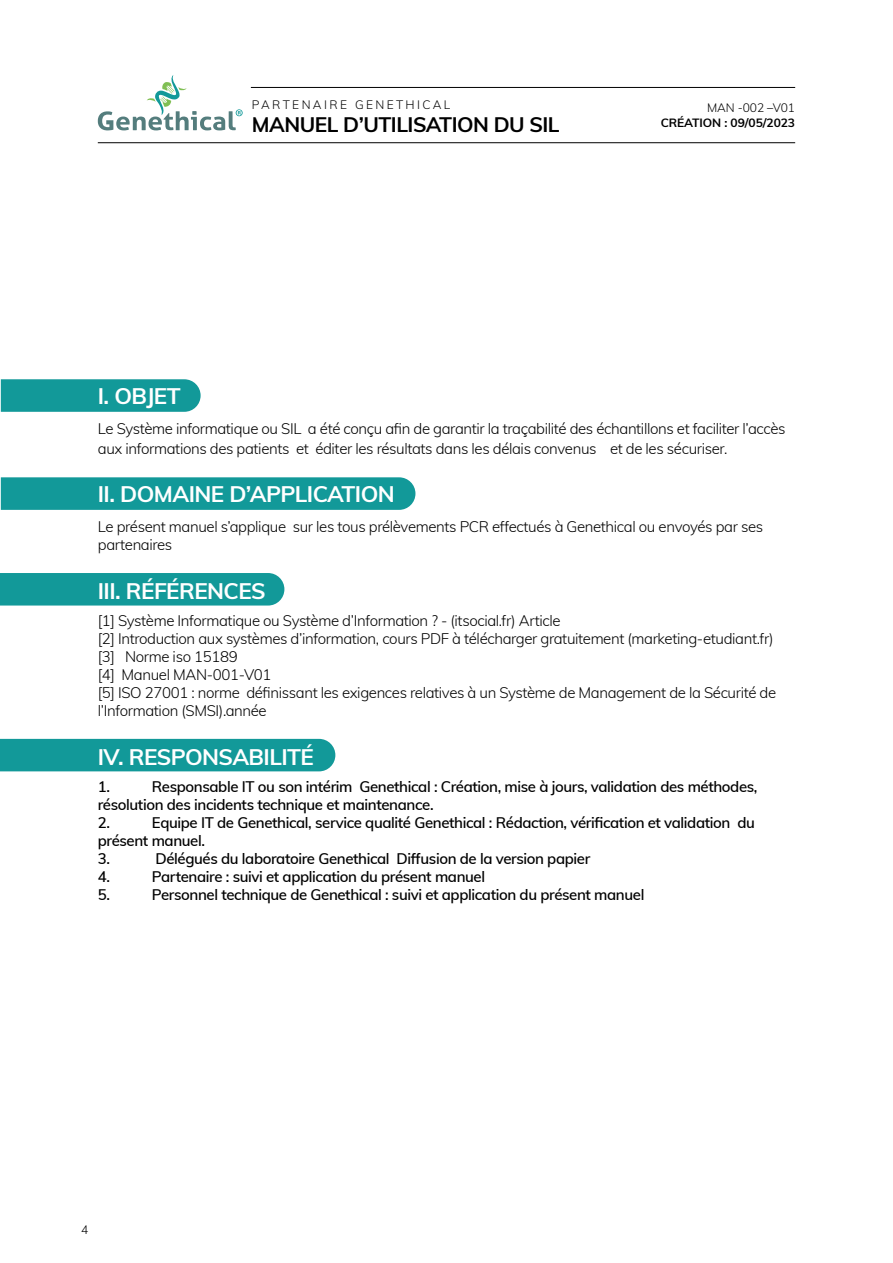
<style>
.page{position:relative;width:893px;height:1263px;background:#fff}
.page>*{position:absolute;margin:0;border:0;box-sizing:border-box;transform-origin:0 0}
.t1{font:700 22.5px "Muli";letter-spacing:-.025em;color:#fff}
.t2{font:700 21px "Muli";letter-spacing:-.025em;color:#000}
.t3{font:300 15px/18px "Muli";letter-spacing:-.025em;color:#000}
.t4{font:600 15px/18px "Muli";letter-spacing:-.025em;color:#000}
.t5{font:300 12px "Muli";letter-spacing:.2em;color:#000}
.t6{font:700 12px "Muli";letter-spacing:-.005em;color:#000}
.t7{font:300 12px "Muli";letter-spacing:-.005em;color:#000}
</style>
<div class="page">
<hr style="left:98px;top:142px;width:697px;height:1px;background:#000">
<hr style="left:251px;top:87px;width:544px;height:1px;background:#000">
<svg style="left:98px;top:75px;width:145px;height:55px"></svg>
<svg style="left:1px;top:379px;width:200px;height:33px;background:#199c9c"></svg>
<div style="left:1px;top:477px;width:414px;height:33px;background:#129999"></div>
<div style="left:0;top:573px;width:284px;height:32px;background:#129999"></div>
<div style="left:0;top:739px;width:335px;height:32px;background:#129999"></div>
<p class="t5" style="left:252px;top:96px;width:200px">PARTENAIRE GENETHICAL</p>
<h2 class="t2" style="left:252px;top:109px;width:309px">MANUEL D’UTILISATION DU SIL</h2>
<p class="t7" style="left:707px;top:99px;width:90px">MAN -002 –V01</p>
<p class="t6" style="left:661px;top:114px;width:136px">CRÉATION : 09/05/2023</p>
<h1 class="t1" style="left:98px;top:379px;width:84px">I. OBJET</h1>
<p class="t3" style="left:98px;top:418px;width:689px;line-height:19.8px">Le Système informatique ou SIL a été conçu afin de garantir la traçabilité des échantillons et faciliter l’accès aux informations des patients et éditer les résultats dans les délais convenus et de les sécuriser.</p>
<h1 class="t1" style="left:98px;top:478px;width:299px">II. DOMAINE D’APPLICATION</h1>
<p class="t3" style="left:98px;top:517px;width:667px">Le présent manuel s’applique sur les tous prélèvements PCR effectués à Genethical ou envoyés par ses partenaires</p>
<h1 class="t1" style="left:98px;top:574px;width:169px">III. RÉFÉRENCES</h1>
<p class="t3" style="left:98px;top:611px;width:680px">[1] Système Informatique ou Système d’Information ? - (itsocial.fr) Article<br>[2] Introduction aux systèmes d’information, cours PDF à télécharger gratuitement (marketing-etudiant.fr) [3] Norme iso 15189<br>[4] Manuel MAN-001-V01<br>[5] ISO 27001 : norme définissant les exigences relatives à un Système de Management de la Sécurité de l’Information (SMSI).année</p>
<h1 class="t1" style="left:98px;top:740px;width:218px">IV. RESPONSABILITÉ</h1>
<p class="t4" style="left:98px;top:776px;width:14px">1.</p>
<p class="t4" style="left:98px;top:776px;width:661px;text-indent:54px">Responsable IT ou son intérim Genethical : Création, mise à jours, validation des méthodes, résolution des incidents technique et maintenance.<br>2.</p>
<p class="t4" style="left:98px;top:812px;width:658px;text-indent:54px">Equipe IT de Genethical, service qualité Genethical : Rédaction, vérification et validation du présent manuel.<br>3.</p>
<p class="t4" style="left:155px;top:848px;width:436px">Délégués du laboratoire Genethical Diffusion de la version papier</p>
<p class="t4" style="left:98px;top:866px;width:14px">4.</p>
<p class="t4" style="left:152px;top:866px;width:335px">Partenaire : suivi et application du présent manuel</p>
<p class="t4" style="left:98px;top:884px;width:14px">5.</p>
<p class="t4" style="left:152px;top:884px;width:494px">Personnel technique de Genethical : suivi et application du présent manuel</p>
<p class="t5" style="left:81px;top:1220px;width:9px">4</p>
</div>
